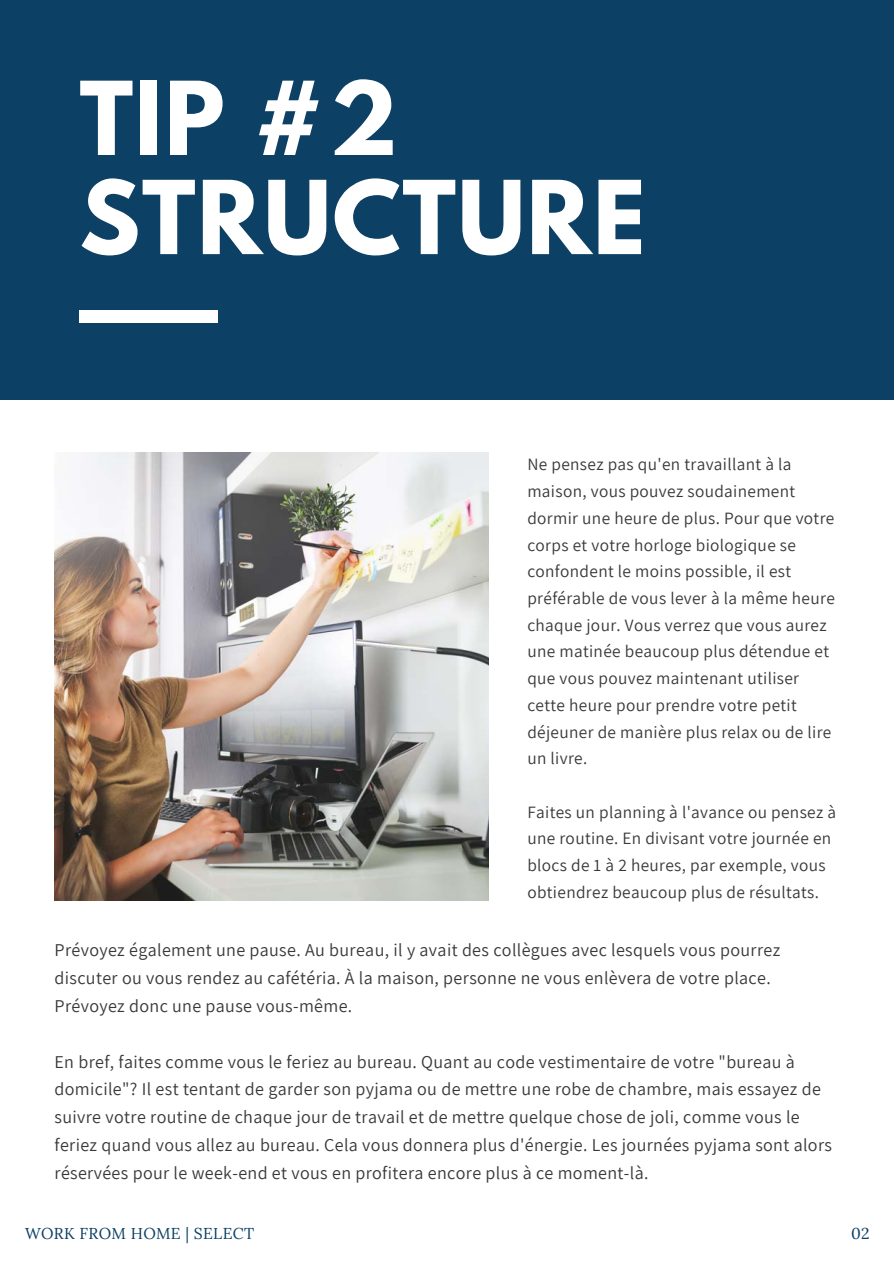
<style>
.page{position:relative;width:894px;height:1264px;background:#fff}
.page>*{position:absolute;margin:0;border:0;box-sizing:border-box;transform-origin:0 0}
.t1{font:700 90px/99.1px "League Spartan";letter-spacing:.02em;color:#fff}
.t2{font:18px/27.8px "Assistant";letter-spacing:.02em;color:#383838}
.t3{font:17.25px/26.7px "Assistant";letter-spacing:.02em;color:#383838}
.t4{font:15.75px "Lora";letter-spacing:.02em;color:#0c4064}
</style>
<div class="page">
<div style="left:0;top:0;width:893px;height:400px;background:#0c4064"></div>
<div style="left:79px;top:310px;width:139px;height:13px;background:#fff"></div>
<img style="left:54px;top:453px;width:434px;height:447px">
<h1 class="t1" style="left:79px;top:81px;width:567px">TIP #2<br>STRUCTURE</h1>
<p class="t3" style="left:527px;top:451px;width:309px">Ne pensez pas qu'en travaillant à la maison, vous pouvez soudainement dormir une heure de plus. Pour que votre corps et votre horloge biologique se confondent le moins possible, il est préférable de vous lever à la même heure chaque jour. Vous verrez que vous aurez une matinée beaucoup plus détendue et que vous pouvez maintenant utiliser cette heure pour prendre votre petit déjeuner de manière plus relax ou de lire un livre.</p>
<p class="t3" style="left:527px;top:798px;width:310px">Faites un planning à l'avance ou pensez à une routine. En divisant votre journée en blocs de 1 à 2 heures, par exemple, vous obtiendrez beaucoup plus de résultats.</p>
<p class="t2" style="left:54px;top:935px;width:727px">Prévoyez également une pause. Au bureau, il y avait des collègues avec lesquels vous pourrez discuter ou vous rendez au cafétéria. À la maison, personne ne vous enlèvera de votre place.<br>Prévoyez donc une pause vous-même.</p>
<p class="t2" style="left:54px;top:1047px;width:778px">En bref, faites comme vous le feriez au bureau. Quant au code vestimentaire de votre "bureau à domicile"? Il est tentant de garder son pyjama ou de mettre une robe de chambre, mais essayez de suivre votre routine de chaque jour de travail et de mettre quelque chose de joli, comme vous le feriez quand vous allez au bureau. Cela vous donnera plus d'énergie. Les journées pyjama sont alors réservées pour le week-end et vous en profitera encore plus à ce moment-là.</p>
<p class="t4" style="left:25px;top:1222px;width:230px">WORK FROM HOME | SELECT</p>
<p class="t4" style="left:850px;top:1222px;width:20px">02</p>
</div>
